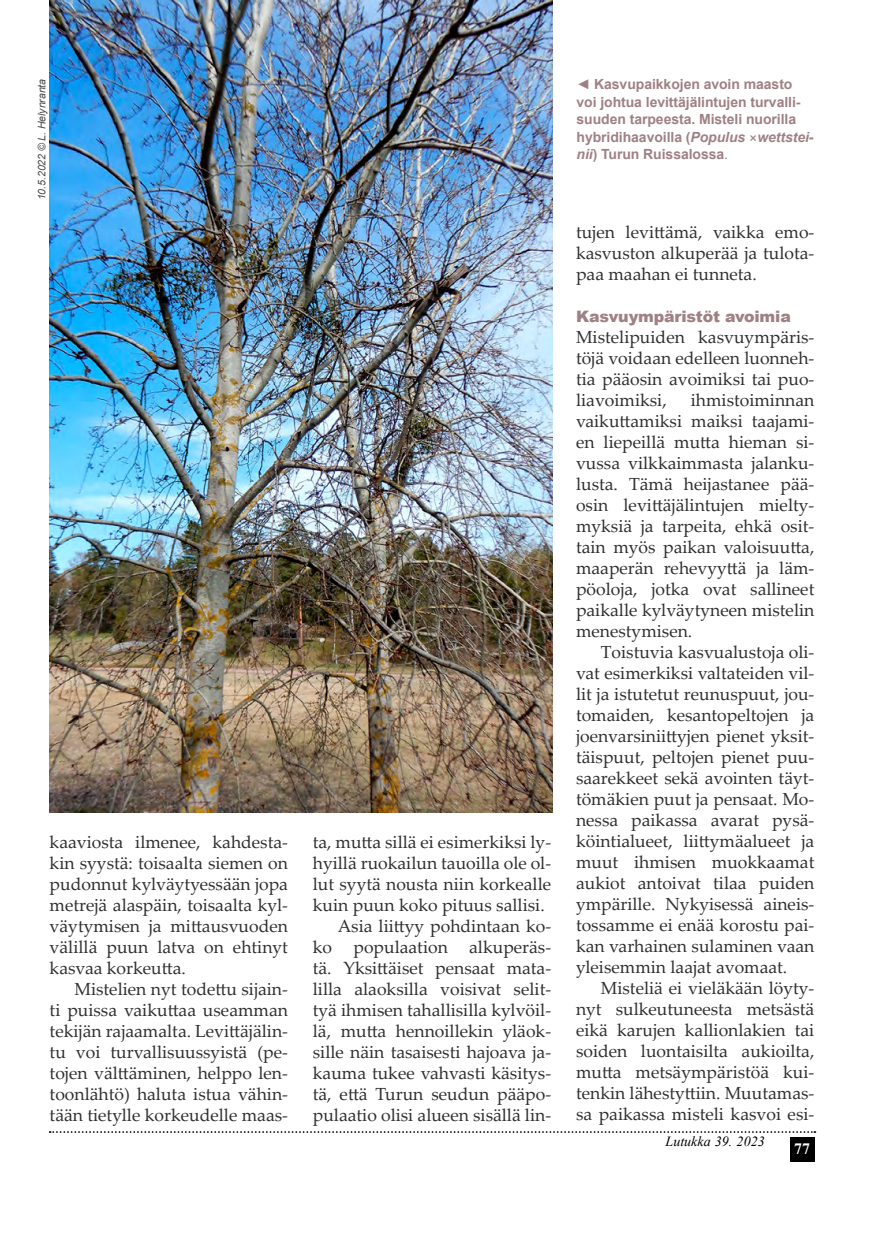
<style>
.page{position:relative;width:874px;height:1241px;background:#fff}
.page>*{position:absolute;margin:0;border:0;box-sizing:border-box;transform-origin:0 0}
.t1{font:17.5px/21px "Palatino Linotype";color:#2f2f2f;text-align:justify}
.t2{font:900 15.75px "Arial";letter-spacing:-.01em;color:#9f8184}
.t3{font:700 15.75px "Times New Roman";color:#fff}
.t4{font:700 14px/17.5px "Arial";letter-spacing:-.005em;color:#9f8184}
.t5{font:italic 14px "Times New Roman";color:#000}
.t6{font:italic 10.5px "Arial";letter-spacing:-.005em;color:#4b4b4b}
.s1{font-style:italic}
.s2{font-weight:400}
</style>
<div class="page">
<svg style="left:50px;top:1131px;width:765px;height:1px"></svg>
<div style="left:789px;top:1136px;width:25px;height:25px;background:#000"></div>
<img style="left:50px;top:0;width:502px;height:812px">
<p class="t6" style="left:35px;top:200px;width:123px;rotate:-90deg">10.5.2022 © L. Helynranta</p>
<p class="t1" style="left:50px;top:830px;width:240px">kaaviosta ilmenee, kahdesta&shy;kin syystä: toisaalta siemen on pudonnut kylväytyessään jopa metrejä alaspäin, toisaalta kyl&shy;väytymisen ja mittausvuoden välillä puun latva on ehtinyt kasvaa korkeutta.</p>
<p class="t1" style="left:50px;top:977px;width:240px;text-indent:25px">Mistelien nyt todettu sijain&shy;ti puissa vaikuttaa useamman tekijän rajaamalta. Levittäjälin&shy;tu voi turvallisuussyistä (pe&shy;tojen välttäminen, helppo len&shy;toonlähtö) haluta istua vähin&shy;tään tietylle korkeudelle maas-</p>
<p class="t4" style="left:576px;top:75px;width:238px">◄ Kasvupaikkojen avoin maasto voi johtua levittäjälintujen turvalli&shy;suuden tarpeesta. Misteli nuorilla hybridihaavoilla (<span class="s1">Populus</span> <span class="s2">×</span><span class="s1">wettstei&shy;nii</span>) Turun Ruissalossa<span class="s2">.</span></p>
<p class="t1" style="left:313px;top:830px;width:240px">ta, mutta sillä ei esimerkiksi ly-</p>
<p class="t1" style="left:313px;top:851px;width:240px">hyillä ruokailun tauoilla ole ol-</p>
<p class="t1" style="left:313px;top:872px;width:240px">lut syytä nousta niin korkealle</p>
<p class="t1" style="left:313px;top:893px;width:233px">kuin puun koko pituus sallisi.</p>
<p class="t1" style="left:337px;top:914px;width:215px">Asia liittyy pohdintaan ko-</p>
<p class="t1" style="left:313px;top:935px;width:240px">ko populaation alkuperäs-</p>
<p class="t1" style="left:313px;top:956px;width:240px">tä. Yksittäiset pensaat mata-</p>
<p class="t1" style="left:313px;top:977px;width:240px">lilla alaoksilla voisivat selit-</p>
<p class="t1" style="left:313px;top:998px;width:240px">tyä ihmisen tahallisilla kylvöil-</p>
<p class="t1" style="left:313px;top:1019px;width:240px">lä, mutta hennoillekin yläok-</p>
<p class="t1" style="left:313px;top:1040px;width:240px">sille näin tasaisesti hajoava ja-</p>
<p class="t1" style="left:313px;top:1061px;width:240px">kauma tukee vahvasti käsitys-</p>
<p class="t1" style="left:313px;top:1082px;width:240px">tä, että Turun seudun pääpo-</p>
<p class="t1" style="left:313px;top:1103px;width:240px">pulaatio olisi alueen sisällä lin-</p>
<p class="t1" style="left:575px;top:221px;width:240px">tujen levittämä, vaikka emo&shy;kasvuston alkuperää ja tulota&shy;paa maahan ei tunneta.</p>
<p class="t2" style="left:575px;top:305px;width:216px">Kasvuympäristöt avoimia</p>
<p class="t1" style="left:575px;top:326px;width:240px">Mistelipuiden kasvuympäris&shy;töjä voidaan edelleen luonneh&shy;tia pääosin avoimiksi tai puo&shy;liavoimiksi,</p>
<p class="t1" style="left:575px;top:389px;width:240px;text-indent:115px">ihmistoiminnan vaikuttamiksi maiksi taajami&shy;en liepeillä mutta hieman si&shy;vussa vilkkaimmasta jalanku&shy;lusta. Tämä heijastanee pää&shy;osin levittäjälintujen mielty&shy;myksiä ja tarpeita, ehkä osit&shy;tain myös paikan valoisuutta, maaperän rehevyyttä ja läm&shy;pöoloja, jotka ovat sallineet paikalle kylväytyneen mistelin menestymisen.</p>
<p class="t1" style="left:575px;top:641px;width:240px;text-indent:25px">Toistuvia kasvualustoja oli&shy;vat esimerkiksi valtateiden vil&shy;lit ja istutetut reunuspuut, jou&shy;tomaiden, kesantopeltojen ja joenvarsiniittyjen pienet yksit&shy;täispuut, peltojen pienet puu&shy;saarekkeet sekä avointen täyt&shy;tömäkien puut ja pensaat. Mo&shy;nessa paikassa avarat pysä&shy;köintialueet, liittymäalueet ja muut ihmisen muokkaamat aukiot antoivat tilaa puiden ympärille. Nykyisessä aineis&shy;tossamme ei enää korostu pai&shy;kan varhainen sulaminen vaan yleisemmin laajat avomaat.</p>
<p class="t1" style="left:575px;top:977px;width:240px;text-indent:25px">Misteliä ei vieläkään löyty&shy;nyt sulkeutuneesta metsästä eikä karujen kallionlakien tai soiden luontaisilta aukioilta, mutta metsäympäristöä kui&shy;tenkin lähestyttiin. Muutamas&shy;sa paikassa misteli kasvoi esi-</p>
<p class="t5" style="left:665px;top:1131px;width:101px">Lutukka 39. 2023</p>
<p class="t3" style="left:793px;top:1136px;width:17px">77</p>
</div>
